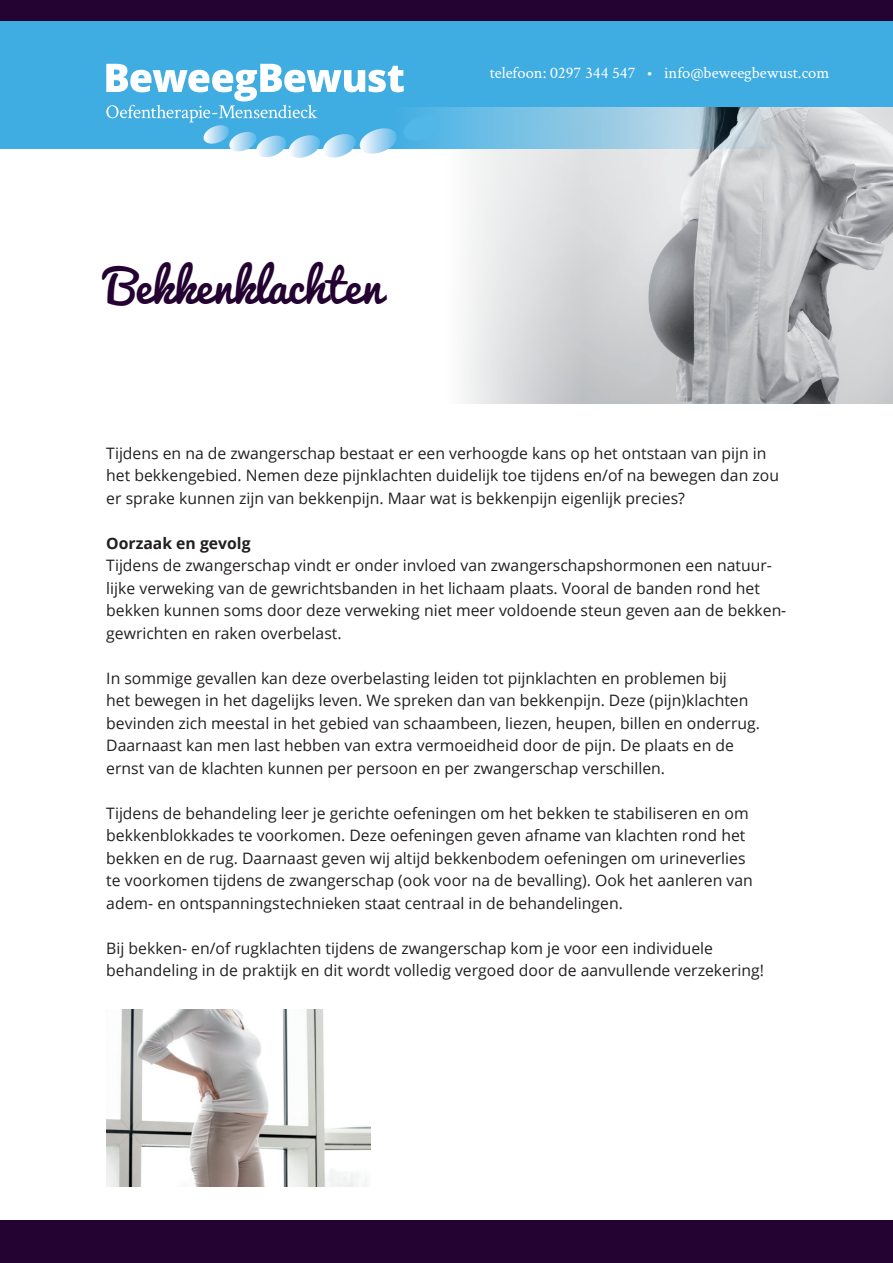
<style>
.page{position:relative;width:893px;height:1263px;background:#fff}
.page>*{position:absolute;margin:0;border:0;box-sizing:border-box;transform-origin:0 0}
.t1{font:45px "Pacifico";color:#240232}
.t2{font:16.5px "Crimson Text";color:#fff}
.t3{font:15.75px/22.5px "Open Sans";color:#231f20}
.t4{font:700 15.75px "Open Sans";color:#231f20}
</style>
<div class="page">
<img style="left:465px;top:106px;width:428px;height:298px">
<div style="left:0;top:0;width:893px;height:21px;background:#240232"></div>
<div style="left:0;top:21px;width:893px;height:85px;background:#40ade2"></div>
<svg style="left:0;top:106px;width:780px;height:43px;background:#7abad9"></svg>
<svg style="left:106px;top:64px;width:337px;height:94px"></svg>
<div style="left:0;top:1220px;width:893px;height:43px;background:#240232"></div>
<img style="left:106px;top:1010px;width:265px;height:176px">
<h1 class="t1" style="left:106px;top:262px;width:277px">Bekkenklachten</h1>
<p class="t2" style="left:490px;top:61px;width:341px">telefoon: 0297 344 547 • info@beweegbewust.com</p>
<p class="t3" style="left:106px;top:441px;width:674px">Tijdens en na de zwangerschap bestaat er een verhoogde kans op het ontstaan van pijn in het bekkengebied. Nemen deze pijnklachten duidelijk toe tijdens en/of na bewegen dan zou er sprake kunnen zijn van bekkenpijn. Maar wat is bekkenpijn eigenlijk precies?</p>
<p class="t4" style="left:106px;top:532px;width:146px">Oorzaak en gevolg</p>
<p class="t3" style="left:106px;top:554px;width:681px">Tijdens de zwangerschap vindt er onder invloed van zwangerschapshormonen een natuur&shy;lijke verweking van de gewrichtsbanden in het lichaam plaats. Vooral de banden rond het bekken kunnen soms door deze verweking niet meer voldoende steun geven aan de bekken&shy;gewrichten en raken overbelast.</p>
<p class="t3" style="left:106px;top:666px;width:655px">In sommige gevallen kan deze overbelasting leiden tot pijnklachten en problemen bij<br>het bewegen in het dagelijks leven. We spreken dan van bekkenpijn. Deze (pijn)klachten bevinden zich meestal in het gebied van schaambeen, liezen, heupen, billen en onderrug.<br>Daarnaast kan men last hebben van extra vermoeidheid door de pijn. De plaats en de ernst van de klachten kunnen per persoon en per zwangerschap verschillen.</p>
<p class="t3" style="left:106px;top:801px;width:648px">Tijdens de behandeling leer je gerichte oefeningen om het bekken te stabiliseren en om bekkenblokkades te voorkomen. Deze oefeningen geven afname van klachten rond het bekken en de rug. Daarnaast geven wij altijd bekkenbodem oefeningen om urineverlies te voorkomen tijdens de zwangerschap (ook voor na de bevalling). Ook het aanleren van adem- en ontspanningstechnieken staat centraal in de behandelingen.</p>
<p class="t3" style="left:106px;top:936px;width:659px">Bij bekken- en/of rugklachten tijdens de zwangerschap kom je voor een individuele behandeling in de praktijk en dit wordt volledig vergoed door de aanvullende verzekering!</p>
</div>
